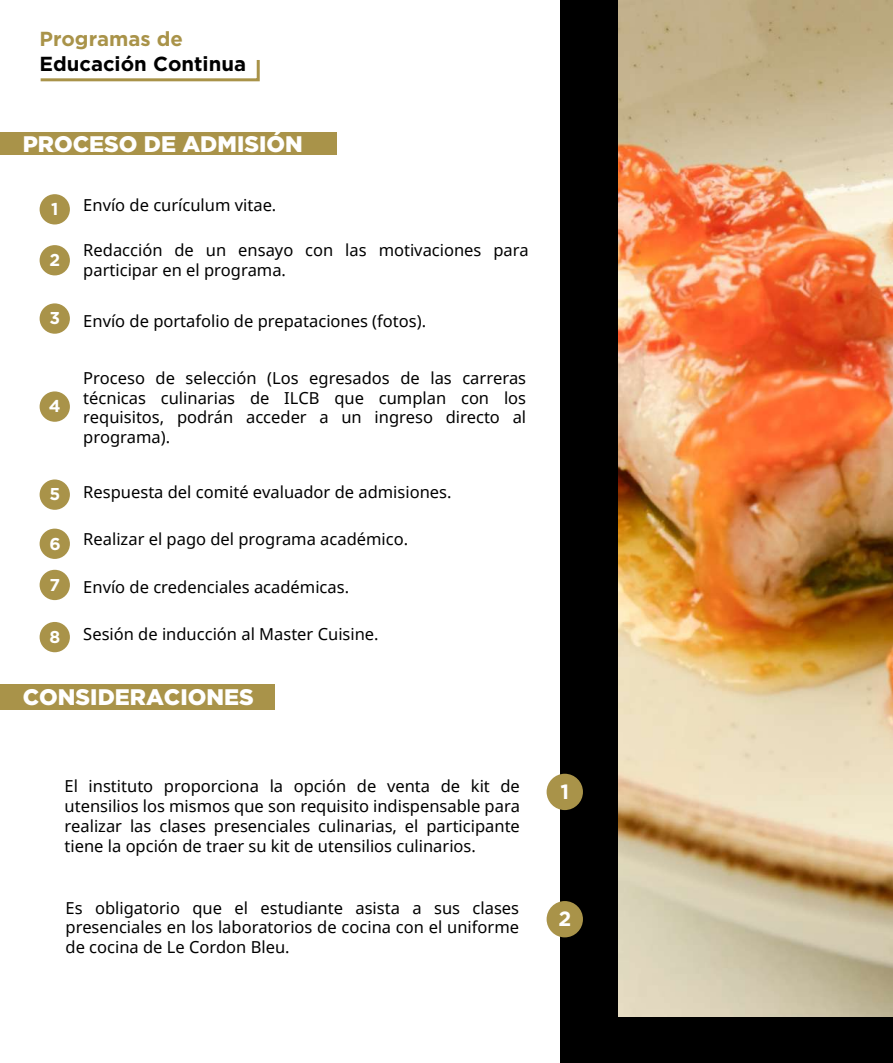
<style>
.page{position:relative;width:893px;height:1063px;background:#fff}
.page>*{position:absolute;margin:0;border:0;box-sizing:border-box;transform-origin:0 0}
.t1{font:900 22.5px "Gotham";color:#fff}
.t2{font:700 20.55px "Gotham";color:#fff}
.t3{font:700 20.25px "Gotham";color:#000}
.t4{font:700 20.25px "Gotham";color:#a99349}
.t5{font:700 17.1px "Gotham";color:#fff}
.t6{font:16.5px/19.8px "Noto Sans";color:#000;text-align:justify}
</style>
<div class="page">
<div style="left:560px;top:0;width:333px;height:1063px;background:#000"></div>
<svg style="left:40px;top:60px;width:220px;height:22px"></svg>
<div style="left:0;top:132px;width:337px;height:23px;background:#a99349"></div>
<div style="left:0;top:684px;width:274px;height:26px;background:#a99349"></div>
<div style="left:547px;top:774px;width:36px;height:36px;background:#a99349;border-radius:50%"></div>
<div style="left:547px;top:901px;width:36px;height:36px;background:#a99349;border-radius:50%"></div>
<img style="left:618px;top:0;width:275px;height:1017px">
<div style="left:40px;top:194px;width:30px;height:30px;background:#a99349;border-radius:50%"></div>
<div style="left:40px;top:245px;width:30px;height:30px;background:#a99349;border-radius:50%"></div>
<div style="left:40px;top:303px;width:30px;height:31px;background:#a99349;border-radius:50%"></div>
<div style="left:40px;top:391px;width:30px;height:31px;background:#a99349;border-radius:50%"></div>
<div style="left:40px;top:479px;width:30px;height:31px;background:#a99349;border-radius:50%"></div>
<div style="left:40px;top:529px;width:30px;height:30px;background:#a99349;border-radius:50%"></div>
<div style="left:40px;top:570px;width:30px;height:30px;background:#a99349;border-radius:50%"></div>
<div style="left:40px;top:622px;width:30px;height:30px;background:#a99349;border-radius:50%"></div>
<p class="t4" style="left:39px;top:28px;width:145px">Programas de</p>
<p class="t3" style="left:39px;top:52px;width:208px">Educación Continua</p>
<h1 class="t1" style="left:23px;top:131px;width:281px">PROCESO DE ADMISIÓN</h1>
<p class="t5" style="left:51px;top:199px;width:9px">1</p>
<p class="t5" style="left:49px;top:250px;width:12px">2</p>
<p class="t6" style="left:83px;top:194px;width:195px">Envío de curículum vitae.</p>
<p class="t6" style="left:83px;top:240px;width:447px">Redacción de un ensayo con las motivaciones para participar en el programa.</p>
<p class="t5" style="left:49px;top:308px;width:12px">3</p>
<p class="t6" style="left:83px;top:311px;width:344px">Envío de portafolio de prepataciones (fotos).</p>
<p class="t5" style="left:49px;top:396px;width:13px">4</p>
<p class="t6" style="left:83px;top:367px;width:444px">Proceso de selección (Los egresados de las carreras técnicas culinarias de ILCB que cumplan con los requisitos, podrán acceder a un ingreso directo al programa).</p>
<p class="t5" style="left:49px;top:485px;width:12px">5</p>
<p class="t5" style="left:49px;top:534px;width:13px">6</p>
<p class="t5" style="left:49px;top:575px;width:12px">7</p>
<p class="t5" style="left:49px;top:627px;width:12px">8</p>
<p class="t6" style="left:83px;top:482px;width:370px">Respuesta del comité evaluador de admisiones.</p>
<p class="t6" style="left:83px;top:529px;width:326px">Realizar el pago del programa académico.</p>
<p class="t6" style="left:83px;top:576px;width:267px">Envío de credenciales académicas.</p>
<p class="t6" style="left:83px;top:624px;width:297px">Sesión de inducción al Master Cuisine.</p>
<h1 class="t1" style="left:23px;top:684px;width:232px">CONSIDERACIONES</h1>
<p class="t6" style="left:65px;top:776px;width:457px">El instituto proporciona la opción de venta de kit de utensilios los mismos que son requisito indispensable para realizar las clases presenciales culinarias, el participante tiene la opción de traer su kit de utensilios culinarios.</p>
<p class="t6" style="left:66px;top:897px;width:455px">Es obligatorio que el estudiante asista a sus clases presenciales en los laboratorios de cocina con el uniforme de cocina de Le Cordon Bleu.</p>
<p class="t2" style="left:560px;top:780px;width:10px">1</p>
<p class="t2" style="left:558px;top:907px;width:14px">2</p>
</div>
